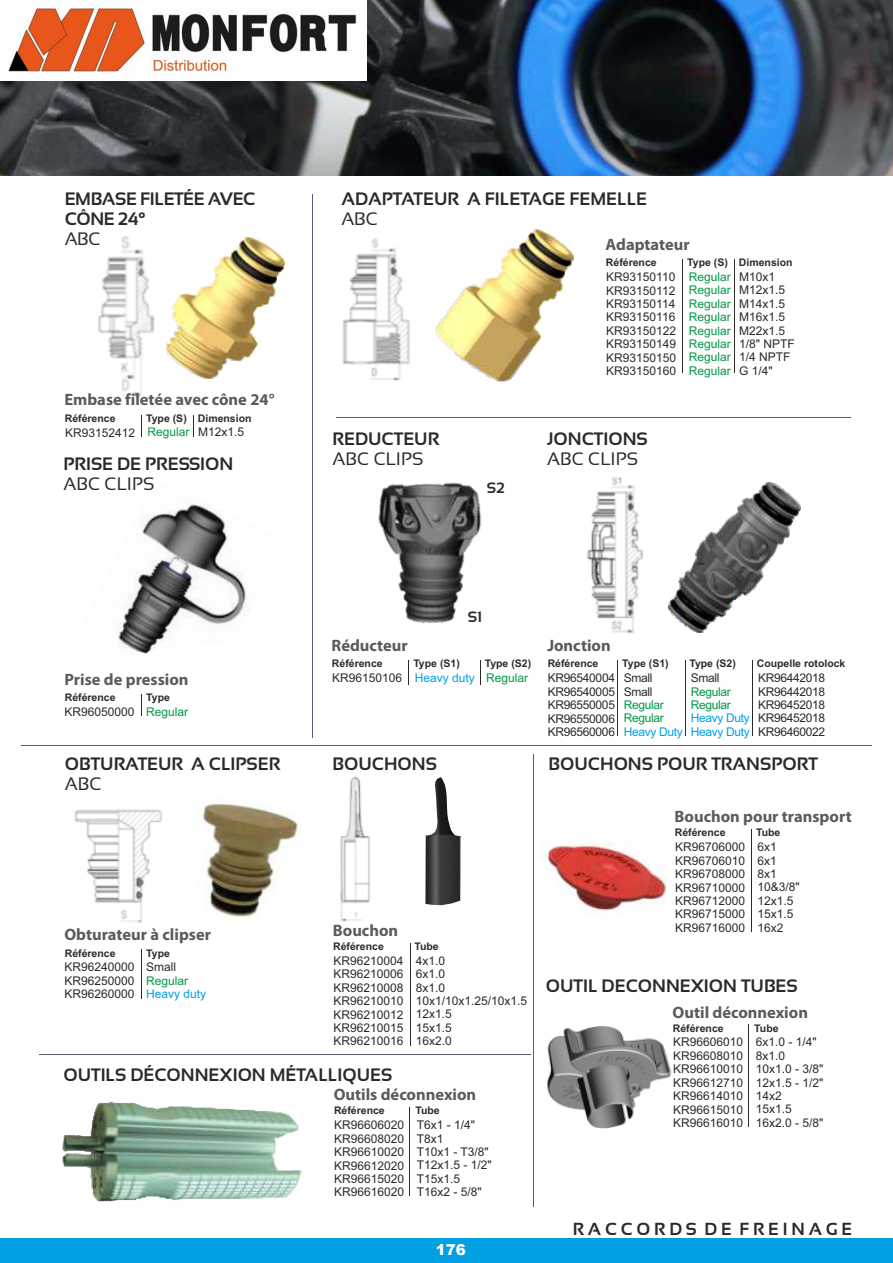
<style>
.page{position:relative;width:893px;height:1263px;background:#fff}
.page>*{position:absolute;margin:0;border:0;box-sizing:border-box;transform-origin:0 0}
.t1{font:700 18px "Sansation";color:#2b2a29}
.t2{font:18px "Sansation";color:#2b2a29}
.t3{font:700 18px/20.1px "Sansation";letter-spacing:-.02em;color:#2b2a29}
.t4{font:700 17.55px "Sansation";letter-spacing:.22em;color:#2b2a29}
.t5{font:700 16.5px "Myriad Pro";color:#5b5b5b}
.t6{font:700 15px "Sansation";color:#2b2a29}
.t7{font:900 15px "Arial";color:#fff}
.t8{font:12px/13.4px "Arial";color:#2b2a29;text-align:justify}
.t9{font:12px/13.4px "Arial";color:#009846;text-align:justify}
.t10{font:12px/13.4px "Arial";letter-spacing:-.03em;color:#009846}
.t11{font:12px/13.4px "Arial";letter-spacing:-.03em;color:#00a0e3}
.t12{font:12px/13.4px "Arial";letter-spacing:-.03em;color:#2b2a29}
.t13{font:12px "Arial";color:#00a0e3}
.t14{font:700 10.5px "Arial";color:#2b2a29}
.s1{color:#00a0e3}
.s2{color:#009846}
</style>
<div class="page">
<img style="left:99px;top:236px;width:56px;height:161px">
<svg style="left:141px;top:415px;width:1px;height:21px"></svg>
<hr style="left:683px;top:259px;width:1px;height:113px;background:#2b2a29">
<svg style="left:193px;top:415px;width:1px;height:21px"></svg>
<hr style="left:734px;top:259px;width:1px;height:113px;background:#2b2a29">
<img style="left:342px;top:238px;width:68px;height:143px">
<img style="left:118px;top:504px;width:128px;height:150px">
<svg style="left:141px;top:694px;width:1px;height:22px"></svg>
<hr style="left:141px;top:949px;width:1px;height:50px;background:#2b2a29">
<svg style="left:480px;top:660px;width:1px;height:25px"></svg>
<hr style="left:618px;top:660px;width:1px;height:76px;background:#2b2a29">
<hr style="left:685px;top:660px;width:1px;height:76px;background:#2b2a29">
<hr style="left:752px;top:660px;width:1px;height:76px;background:#2b2a29">
<img style="left:378px;top:482px;width:104px;height:142px">
<hr style="left:336px;top:417px;width:514px;height:1px;background:#5e5971">
<hr style="left:312px;top:194px;width:1px;height:544px;background:#5e5971">
<img style="left:587px;top:477px;width:57px;height:157px">
<hr style="left:21px;top:745px;width:851px;height:1px;background:#5e5971">
<hr style="left:39px;top:1054px;width:492px;height:1px;background:#5e5971">
<hr style="left:534px;top:754px;width:1px;height:452px;background:#5e5971">
<img style="left:202px;top:804px;width:97px;height:115px">
<img style="left:74px;top:809px;width:88px;height:114px">
<img style="left:430px;top:777px;width:25px;height:58px">
<img style="left:425px;top:835px;width:36px;height:70px">
<img style="left:340px;top:776px;width:30px;height:146px">
<img style="left:541px;top:841px;width:126px;height:72px">
<hr style="left:410px;top:943px;width:1px;height:102px;background:#2b2a29">
<hr style="left:751px;top:829px;width:1px;height:102px;background:#2b2a29">
<img style="left:62px;top:1101px;width:240px;height:101px">
<hr style="left:409px;top:1107px;width:1px;height:88px;background:#2b2a29">
<img style="left:547px;top:1025px;width:125px;height:104px">
<hr style="left:748px;top:1024px;width:1px;height:103px;background:#2b2a29">
<img style="left:167px;top:238px;width:118px;height:141px">
<img style="left:435px;top:229px;width:138px;height:153px">
<img style="left:668px;top:482px;width:133px;height:150px">
<img style="left:0;top:0;width:893px;height:176px">
<div style="left:0;top:1238px;width:893px;height:25px;background:#00a0e3"></div>
<img style="left:0;top:0;width:366px;height:80px">
<h1 class="t3" style="left:65px;top:190px;width:192px">EMBASE FILETÉE AVEC<br>CÔNE 24°</h1>
<h1 class="t2" style="left:65px;top:232px;width:37px">ABC</h1>
<h3 class="t5" style="left:64px;top:393px;width:212px">Embase filetée avec cône 24°</h3>
<p class="t14" style="left:65px;top:414px;width:52px">Référence</p>
<p class="t8" style="left:65px;top:427px;width:72px">KR93152412</p>
<p class="t14" style="left:146px;top:414px;width:42px">Type (S)</p>
<p class="t9" style="left:148px;top:427px;width:44px">Regular</p>
<p class="t14" style="left:198px;top:414px;width:55px">Dimension</p>
<p class="t8" style="left:198px;top:427px;width:48px">M12x1.5</p>
<h1 class="t1" style="left:63px;top:457px;width:171px">PRISE DE PRESSION</h1>
<h1 class="t2" style="left:63px;top:477px;width:93px">ABC CLIPS</h1>
<h3 class="t5" style="left:64px;top:673px;width:126px">Prise de pression</h3>
<p class="t14" style="left:65px;top:694px;width:52px">Référence</p>
<p class="t8" style="left:64px;top:706px;width:72px">KR96050000</p>
<p class="t14" style="left:146px;top:694px;width:25px">Type</p>
<p class="t9" style="left:146px;top:706px;width:44px">Regular</p>
<h1 class="t1" style="left:65px;top:757px;width:217px">OBTURATEUR A CLIPSER</h1>
<h1 class="t2" style="left:65px;top:777px;width:38px">ABC</h1>
<h1 class="t1" style="left:341px;top:192px;width:307px">ADAPTATEUR A FILETAGE FEMELLE</h1>
<h1 class="t2" style="left:341px;top:212px;width:38px">ABC</h1>
<h1 class="t1" style="left:332px;top:431px;width:108px">REDUCTEUR</h1>
<h1 class="t2" style="left:332px;top:452px;width:93px">ABC CLIPS</h1>
<p class="t6" style="left:487px;top:482px;width:20px">S2</p>
<h3 class="t5" style="left:606px;top:238px;width:86px">Adaptateur</h3>
<p class="t14" style="left:606px;top:259px;width:52px">Référence</p>
<p class="t14" style="left:687px;top:259px;width:42px">Type (S)</p>
<p class="t14" style="left:739px;top:259px;width:55px">Dimension</p>
<p class="t8" style="left:606px;top:271px;width:72px">KR93150110<br>KR93150112<br>KR93150114<br>KR93150116<br>KR93150122<br>KR93150149<br>KR93150150<br>KR93150160</p>
<p class="t9" style="left:689px;top:271px;width:44px">Regular Regular Regular Regular Regular Regular Regular Regular</p>
<p class="t8" style="left:739px;top:271px;width:57px;text-align:left">M10x1<br>M12x1.5<br>M14x1.5<br>M16x1.5<br>M22x1.5<br>1/8" NPTF<br>1/4 NPTF<br>G 1/4"</p>
<h1 class="t1" style="left:547px;top:432px;width:102px">JONCTIONS</h1>
<h1 class="t2" style="left:547px;top:452px;width:93px">ABC CLIPS</h1>
<p class="t6" style="left:468px;top:611px;width:16px">S1</p>
<h3 class="t5" style="left:332px;top:638px;width:78px">Réducteur</h3>
<p class="t14" style="left:332px;top:659px;width:52px">Référence</p>
<p class="t14" style="left:413px;top:659px;width:48px">Type (S1)</p>
<p class="t14" style="left:485px;top:659px;width:48px">Type (S2)</p>
<p class="t8" style="left:332px;top:672px;width:197px">KR96150106 <span class="s1">Heavy duty</span> <span class="s2">Regular</span></p>
<h3 class="t5" style="left:547px;top:639px;width:65px">Jonction</h3>
<p class="t14" style="left:548px;top:660px;width:52px">Référence</p>
<p class="t14" style="left:622px;top:660px;width:48px">Type (S1)</p>
<p class="t14" style="left:689px;top:660px;width:48px">Type (S2)</p>
<p class="t14" style="left:757px;top:660px;width:90px">Coupelle rotolock</p>
<p class="t8" style="left:548px;top:672px;width:69px">KR96540004<br>KR96540005<br>KR96550005<br>KR96550006<br>KR96560006</p>
<p class="t12" style="left:624px;top:672px;width:30px">Small<br>Small</p>
<p class="t8" style="left:691px;top:672px;width:30px">Small</p>
<p class="t10" style="left:691px;top:686px;width:42px">Regular<br>Regular</p>
<p class="t11" style="left:691px;top:712px;width:61px">Heavy Duty<br>Heavy Duty</p>
<p class="t8" style="left:758px;top:672px;width:69px">KR96442018<br>KR96442018<br>KR96452018<br>KR96452018<br>KR96460022</p>
<p class="t10" style="left:624px;top:699px;width:42px">Regular<br>Regular</p>
<p class="t11" style="left:624px;top:726px;width:61px">Heavy Duty</p>
<h1 class="t1" style="left:333px;top:757px;width:106px">BOUCHONS</h1>
<h1 class="t1" style="left:549px;top:757px;width:271px">BOUCHONS POUR TRANSPORT</h1>
<h3 class="t5" style="left:674px;top:809px;width:179px">Bouchon pour transport</h3>
<p class="t14" style="left:675px;top:829px;width:52px">Référence</p>
<p class="t14" style="left:756px;top:829px;width:26px">Tube</p>
<h3 class="t5" style="left:64px;top:928px;width:148px">Obturateur à clipser</h3>
<p class="t14" style="left:65px;top:949px;width:52px">Référence</p>
<p class="t8" style="left:64px;top:962px;width:72px">KR96240000<br>KR96250000<br>KR96260000</p>
<p class="t14" style="left:146px;top:949px;width:25px">Type</p>
<p class="t8" style="left:146px;top:961px;width:31px">Small</p>
<p class="t9" style="left:146px;top:975px;width:44px">Regular</p>
<p class="t13" style="left:146px;top:989px;width:62px">Heavy duty</p>
<h3 class="t5" style="left:333px;top:923px;width:67px">Bouchon</h3>
<p class="t14" style="left:333px;top:942px;width:52px">Référence</p>
<p class="t8" style="left:333px;top:955px;width:72px">KR96210004<br>KR96210006<br>KR96210008<br>KR96210010<br>KR96210012<br>KR96210015<br>KR96210016</p>
<p class="t14" style="left:414px;top:942px;width:26px">Tube</p>
<p class="t8" style="left:416px;top:955px;width:113px;text-align:left">4x1.0<br>6x1.0<br>8x1.0<br>10x1/10x1.25/10x1.5<br>12x1.5<br>15x1.5<br>16x2.0</p>
<h1 class="t1" style="left:63px;top:1067px;width:330px">OUTILS DÉCONNEXION MÉTALLIQUES</h1>
<h3 class="t5" style="left:334px;top:1088px;width:144px">Outils déconnexion</h3>
<p class="t14" style="left:334px;top:1107px;width:52px">Référence</p>
<p class="t14" style="left:415px;top:1107px;width:26px">Tube</p>
<p class="t8" style="left:334px;top:1119px;width:72px">KR96606020<br>KR96608020<br>KR96610020<br>KR96612020<br>KR96615020<br>KR96616020</p>
<p class="t8" style="left:417px;top:1119px;width:76px;text-align:left">T6x1 - 1/4"<br>T8x1<br>T10x1 - T3/8"<br>T12x1.5 - 1/2"<br>T15x1.5<br>T16x2 - 5/8"</p>
<p class="t7" style="left:436px;top:1239px;width:32px">176</p>
<p class="t8" style="left:675px;top:841px;width:72px">KR96706000<br>KR96706010<br>KR96708000<br>KR96710000<br>KR96712000<br>KR96715000<br>KR96716000</p>
<p class="t8" style="left:758px;top:841px;width:44px;text-align:left">6x1<br>6x1<br>8x1<br>10&amp;3/8"<br>12x1.5<br>15x1.5<br>16x2</p>
<h1 class="t1" style="left:546px;top:979px;width:253px">OUTIL DECONNEXION TUBES</h1>
<h3 class="t5" style="left:673px;top:1005px;width:137px">Outil déconnexion</h3>
<p class="t14" style="left:673px;top:1024px;width:52px">Référence</p>
<p class="t14" style="left:754px;top:1024px;width:26px">Tube</p>
<p class="t8" style="left:673px;top:1037px;width:72px">KR96606010<br>KR96608010<br>KR96610010<br>KR96612710<br>KR96614010<br>KR96615010<br>KR96616010</p>
<p class="t8" style="left:756px;top:1036px;width:69px;text-align:left">6x1.0 - 1/4"<br>8x1.0<br>10x1.0 - 3/8"<br>12x1.5 - 1/2"<br>14x2<br>15x1.5<br>16x2.0 - 5/8"</p>
<h2 class="t4" style="left:573px;top:1222px;width:281px">RACCORDS DE FREINAGE</h2>
</div>
